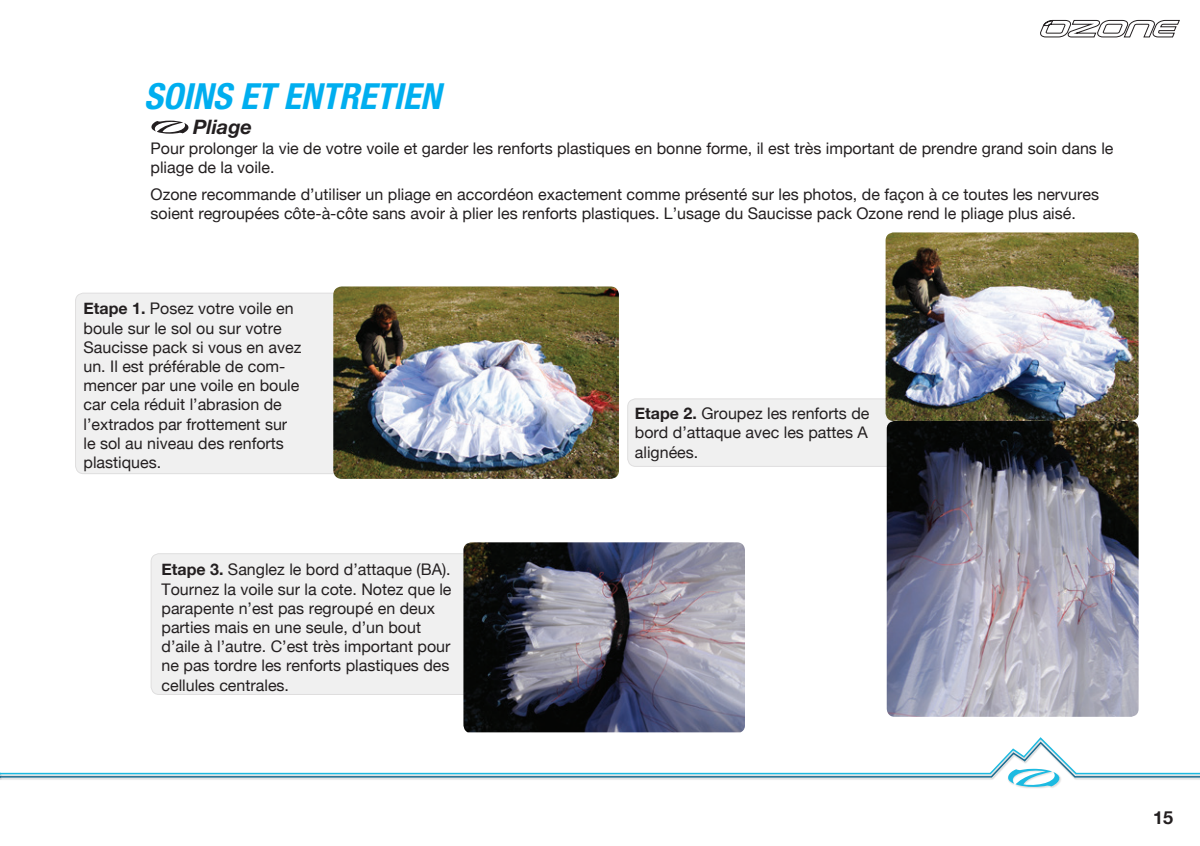
<style>
.page{position:relative;width:1200px;height:846px;background:#fff}
.page>*{position:absolute;margin:0;border:0;box-sizing:border-box;transform-origin:0 0}
.t1{font:italic 700 condensed 36px "Helvetica Neue LT Std";color:#00aeef}
.t2{font:italic 700 20px "Helvetica Neue LT Std";color:#231f20}
.t3{font:700 18px "Helvetica Neue";color:#231f20}
.t4{font:16px/19.2px "Helvetica Neue";color:#231f20}
.s1{font-weight:700}
</style>
<div class="page">
<div style="left:0;top:738px;width:1199px;height:42px;background:#231f20;opacity:.2"></div>
<svg style="left:0;top:737px;width:1199px;height:3px"></svg>
<svg style="left:0;top:740px;width:1199px;height:37px"></svg>
<div style="left:1007px;top:769px;width:54px;height:20px;background:#231f20;opacity:.15"></div>
<svg style="left:1006px;top:768px;width:59px;height:19px"></svg>
<div style="left:627px;top:399px;width:275px;height:67px;background:#f0f0f0;border-radius:8px"></div>
<div style="left:627px;top:398px;width:275px;height:69px;border:1px solid #231f20;border-radius:8px"></div>
<div style="left:76px;top:293px;width:335px;height:181px;background:#f0f0f0;border-radius:8px"></div>
<div style="left:75px;top:293px;width:337px;height:181px;border:1px solid #231f20;border-radius:8px"></div>
<div style="left:151px;top:554px;width:355px;height:140px;background:#f0f0f0;border-radius:8px"></div>
<div style="left:150px;top:553px;width:357px;height:142px;border:1px solid #231f20;border-radius:8px"></div>
<img style="left:885px;top:232px;width:253px;height:485px">
<img style="left:463px;top:542px;width:281px;height:190px">
<img style="left:333px;top:286px;width:285px;height:193px">
<svg style="left:151px;top:120px;width:38px;height:14px"></svg>
<svg style="left:1040px;top:19px;width:139px;height:19px"></svg>
<h1 class="t1" style="left:144px;top:74px;width:298px">SOINS ET ENTRETIEN</h1>
<p class="t2" style="left:193px;top:115px;width:60px">Pliage</p>
<p class="t4" style="left:150px;top:138px;width:964px">Pour prolonger la vie de votre voile et garder les renforts plastiques en bonne forme, il est très important de prendre grand soin dans le pliage de la voile.</p>
<p class="t4" style="left:150px;top:184px;width:949px">Ozone recommande d’utiliser un pliage en accordéon exactement comme présenté sur les photos, de façon à ce toutes les nervures soient regroupées côte-à-côte sans avoir à plier les renforts plastiques. L’usage du Saucisse pack Ozone rend le pliage plus aisé.</p>
<p class="t4" style="left:83px;top:299px;width:219px"><span class="s1">Etape 1.</span> Posez votre voile en boule sur le sol ou sur votre<br>Saucisse pack si vous en avez un. Il est préférable de com&shy;mencer par une voile en boule car cela réduit l’abrasion de l’extrados par frottement sur le sol au niveau des renforts plastiques.</p>
<p class="t4" style="left:161px;top:560px;width:291px"><span class="s1">Etape 3.</span> Sanglez le bord d’attaque (BA).<br>Tournez la voile sur la cote. Notez que le parapente n’est pas regroupé en deux parties mais en une seule, d’un bout d’aile à l’autre. C’est très important pour ne pas tordre les renforts plastiques des cellules centrales.</p>
<p class="t4" style="left:634px;top:404px;width:236px;text-align:justify"><span class="s1">Etape 2.</span> Groupez les renforts de bord d’attaque avec les pattes A alignées.</p>
<p class="t3" style="left:1152px;top:806px;width:22px">15</p>
</div>
